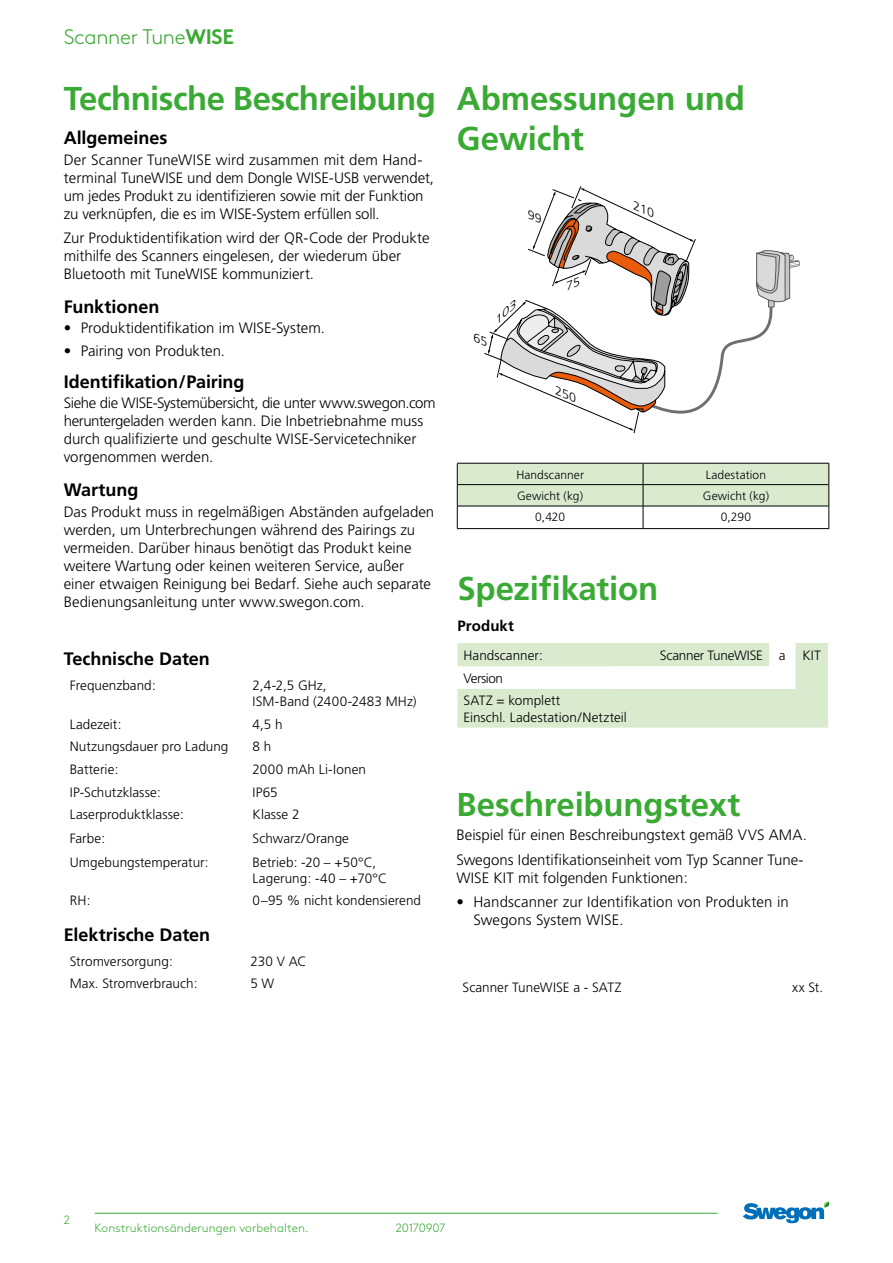
<style>
.page{position:relative;width:893px;height:1263px;background:#fff}
.page>*{position:absolute;margin:0;border:0;box-sizing:border-box;transform-origin:0 0}
.t1{font:700 33px/39.6px "Frutiger";letter-spacing:-.01em;color:#3aaa35}
.t2{font:300 21px "Swegon Brown";letter-spacing:-.015em;color:#3aaa35}
.t3{font:700 18px "Frutiger";color:#000}
.t4{font:300 15px/18px "Frutiger CE";color:#000}
.t5{font:300 15px/18px "Frutiger";letter-spacing:-.005em;color:#000}
.t6{font:700 15px "Frutiger";letter-spacing:.005em;color:#000}
.t7{font:300 13.5px/16.2px "Frutiger";letter-spacing:.005em;color:#000}
.t8{font:300 13.5px/22.6px "Frutiger CE";color:#000}
.t9{font:300 12px "Frutiger CE";letter-spacing:.01em;color:#000}
.t10{font:300 12px "Swegon Brown";letter-spacing:.01em;color:#3aaa35}
.t11{font:300 12px "Frutiger";letter-spacing:-.005em;color:#000}
.t12{font:300 12px "Swegon Brown";letter-spacing:-.02em;color:#3aaa35}
.s1{font-weight:700}
</style>
<div class="page">
<hr style="left:95px;top:1213px;width:623px;height:1px;background:#3aaa35">
<svg style="left:743px;top:1201px;width:87px;height:22px"></svg>
<svg style="left:457px;top:643px;width:371px;height:85px"></svg>
<hr style="left:457px;top:528px;width:186px;height:1px;background:#000">
<hr style="left:643px;top:528px;width:186px;height:1px;background:#000">
<svg style="left:457px;top:463px;width:372px;height:65px"></svg>
<svg style="left:484px;top:186px;width:316px;height:247px"></svg>
<h2 class="t2" style="left:64px;top:22px;width:172px">Scanner Tune<span class="s1">WISE</span></h2>
<h1 class="t1" style="left:64px;top:79px;width:374px">Technische Beschreibung</h1>
<p class="t3" style="left:64px;top:128px;width:105px">Allgemeines</p>
<p class="t5" style="left:64px;top:151px;width:372px">Der Scanner TuneWISE wird zusammen mit dem Hand&shy;terminal TuneWISE und dem Dongle WISE-USB verwendet, um jedes Produkt zu identifizieren sowie mit der Funktion zu verknüpfen, die es im WISE-System erfüllen soll.</p>
<p class="t5" style="left:64px;top:229px;width:367px">Zur Produktidentifikation wird der QR-Code der Produkte mithilfe des Scanners eingelesen, der wiederum über<br>Bluetooth mit TuneWISE kommuniziert.</p>
<p class="t3" style="left:64px;top:296px;width:97px">Funktionen</p>
<p class="t4" style="left:64px;top:319px;width:263px">• Produktidentifikation im WISE-System.</p>
<p class="t4" style="left:64px;top:341px;width:163px">• Pairing von Produkten.</p>
<p class="t3" style="left:64px;top:371px;width:182px">Identifikation/Pairing</p>
<p class="t4" style="left:64px;top:394px;width:373px">Siehe die WISE-Systemübersicht, die unter www.swegon.com heruntergeladen werden kann. Die Inbetriebnahme muss durch qualifizierte und geschulte WISE-Servicetechniker vorgenommen werden.</p>
<p class="t3" style="left:64px;top:480px;width:76px">Wartung</p>
<p class="t4" style="left:64px;top:502px;width:372px">Das Produkt muss in regelmäßigen Abständen aufgeladen werden, um Unterbrechungen während des Pairings zu vermeiden. Darüber hinaus benötigt das Produkt keine weitere Wartung oder keinen weiteren Service, außer einer etwaigen Reinigung bei Bedarf. Siehe auch separate Bedienungsanleitung unter www.swegon.com.</p>
<p class="t3" style="left:64px;top:648px;width:148px">Technische Daten</p>
<p class="t7" style="left:70px;top:677px;width:88px">Frequenzband:</p>
<p class="t7" style="left:253px;top:677px;width:166px">2,4-2,5 GHz,<br>ISM-Band (2400-2483 MHz)</p>
<p class="t7" style="left:70px;top:716px;width:53px">Ladezeit:</p>
<p class="t7" style="left:253px;top:716px;width:31px">4,5 h</p>
<p class="t7" style="left:70px;top:739px;width:160px">Nutzungsdauer pro Ladung</p>
<p class="t7" style="left:253px;top:739px;width:20px">8 h</p>
<p class="t7" style="left:70px;top:761px;width:50px">Batterie:</p>
<p class="t7" style="left:253px;top:761px;width:115px">2000 mAh Li-Ionen</p>
<p class="t7" style="left:70px;top:784px;width:93px">IP-Schutzklasse:</p>
<p class="t7" style="left:253px;top:784px;width:27px">IP65</p>
<p class="t7" style="left:70px;top:806px;width:116px">Laserproduktklasse:</p>
<p class="t7" style="left:253px;top:806px;width:49px">Klasse 2</p>
<p class="t7" style="left:70px;top:830px;width:37px">Farbe:</p>
<p class="t7" style="left:253px;top:830px;width:98px">Schwarz/Orange</p>
<p class="t7" style="left:70px;top:854px;width:140px">Umgebungstemperatur:</p>
<p class="t7" style="left:253px;top:854px;width:136px">Betrieb: -20 – +50°C,<br>Lagerung: -40 – +70°C</p>
<p class="t7" style="left:70px;top:893px;width:22px">RH:</p>
<p class="t7" style="left:253px;top:893px;width:170px">0–95 % nicht kondensierend</p>
<p class="t3" style="left:64px;top:924px;width:148px">Elektrische Daten</p>
<p class="t8" style="left:70px;top:949px;width:105px">Stromversorgung:</p>
<p class="t7" style="left:250px;top:953px;width:58px">230 V AC</p>
<p class="t7" style="left:70px;top:976px;width:129px">Max. Stromverbrauch:</p>
<p class="t8" style="left:250px;top:972px;width:26px">5 W</p>
<h1 class="t1" style="left:457px;top:79px;width:289px">Abmessungen und<br>Gewicht</h1>
<p class="t9" style="left:516px;top:467px;width:69px">Handscanner</p>
<p class="t9" style="left:706px;top:467px;width:62px">Ladestation</p>
<p class="t9" style="left:517px;top:489px;width:68px">Gewicht (kg)</p>
<p class="t9" style="left:703px;top:489px;width:68px">Gewicht (kg)</p>
<p class="t11" style="left:535px;top:510px;width:31px">0,420</p>
<p class="t11" style="left:721px;top:510px;width:32px">0,290</p>
<h1 class="t1" style="left:457px;top:569px;width:202px">Spezifikation</h1>
<p class="t6" style="left:457px;top:616px;width:58px">Produkt</p>
<p class="t8" style="left:463px;top:643px;width:81px">Handscanner:</p>
<p class="t8" style="left:660px;top:643px;width:127px">Scanner TuneWISE a</p>
<p class="t8" style="left:802px;top:643px;width:20px">KIT</p>
<p class="t8" style="left:463px;top:667px;width:98px">Version<br>SATZ = komplett</p>
<p class="t8" style="left:463px;top:705px;width:165px">Einschl. Ladestation/Netzteil</p>
<h1 class="t1" style="left:456px;top:785px;width:285px">Beschreibungstext</h1>
<p class="t4" style="left:456px;top:823px;width:352px;line-height:24.3px">Beispiel für einen Beschreibungstext gemäß VVS AMA.<br>Swegons Identifikationseinheit vom Typ Scanner Tune-</p>
<p class="t4" style="left:456px;top:868px;width:233px">WISE KIT mit folgenden Funktionen:</p>
<p class="t4" style="left:473px;top:892px;width:317px;text-indent:-17px">• Handscanner zur Identifikation von Produkten in<br>Swegons System WISE.</p>
<p class="t8" style="left:462px;top:976px;width:160px">Scanner TuneWISE a - SATZ</p>
<p class="t8" style="left:792px;top:976px;width:33px">xx St.</p>
<p class="t10" style="left:64px;top:1211px;width:8px">2</p>
<p class="t10" style="left:95px;top:1219px;width:215px">Konstruktionsänderungen vorbehalten.</p>
<p class="t12" style="left:396px;top:1219px;width:51px">20170907</p>
</div>
